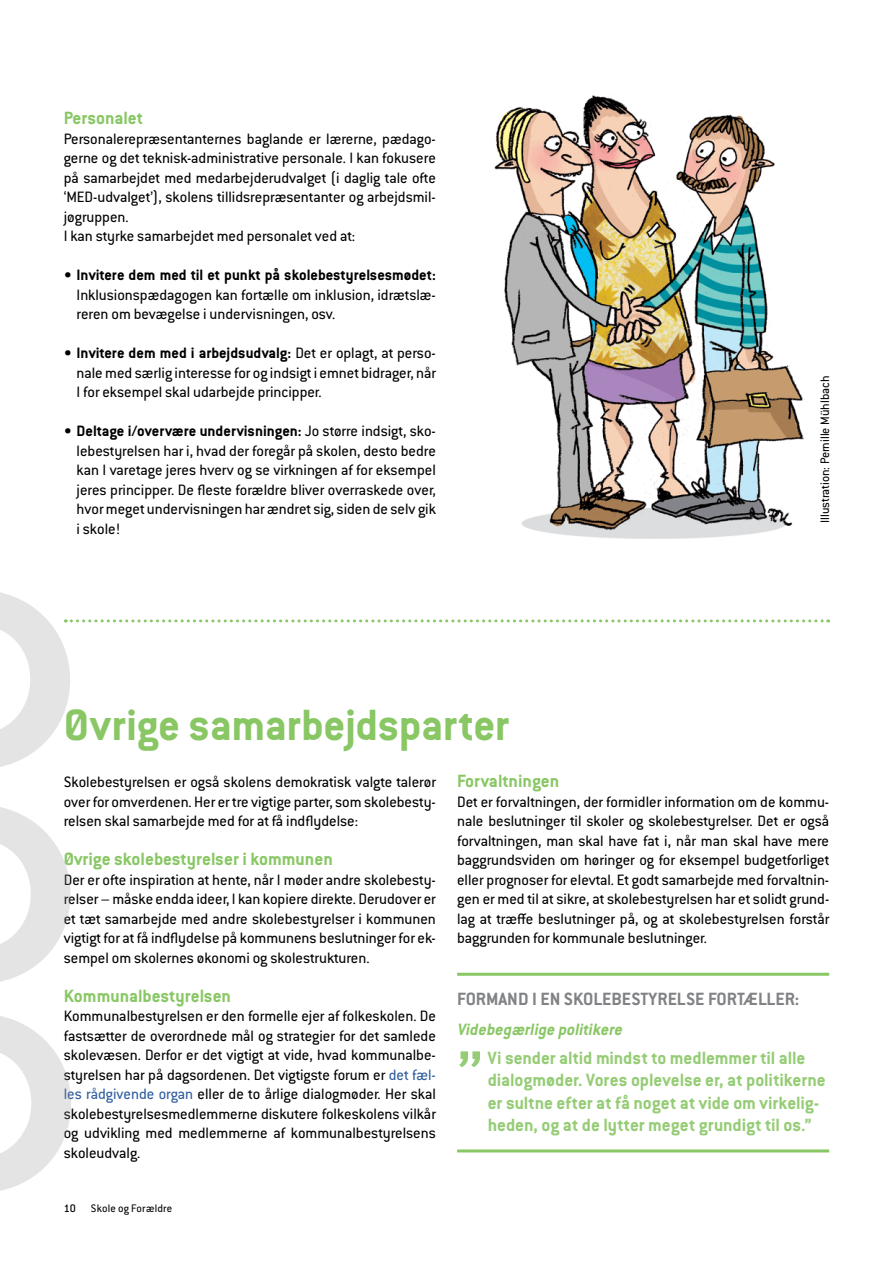
<style>
.page{position:relative;width:893px;height:1263px;background:#fff}
.page>*{position:absolute;margin:0;border:0;box-sizing:border-box;transform-origin:0 0}
.t1{font:700 54px "Scene";color:#95cc75}
.t2{font:700 48px "Conduit ITC Std";letter-spacing:-.01em;color:#89c765}
.t3{font:700 19.5px/22.5px "Conduit ITC Std";letter-spacing:-.005em;color:#95cc75}
.t4{font:700 19.5px "Conduit ITC Std";color:#89c765}
.t5{font:700 19.5px "Conduit ITC Std";color:#808285}
.t6{font:italic 700 18px "Conduit ITC Std";color:#89c765}
.t7{font:16.5px/19.5px "Conduit ITC Std";color:#000;text-align:justify}
.t8{font:700 16.5px "Conduit ITC Std";color:#000}
.t9{font:13.5px "Conduit ITC Std";color:#000}
.t10{font:12px "Conduit ITC Std";letter-spacing:.015em;color:#000}
.s1{font-weight:700}
.s2{color:#2e5c9e}
.s3{font-weight:500}
</style>
<div class="page">
<hr style="left:457px;top:973px;width:372px;height:3px;background:#89c765">
<hr style="left:457px;top:1149px;width:372px;height:3px;background:#89c765">
<svg style="left:0;top:807px;width:71px;height:175px"></svg>
<svg style="left:0;top:1016px;width:71px;height:175px"></svg>
<svg style="left:0;top:592px;width:829px;height:175px"></svg>
<img style="left:494px;top:95px;width:310px;height:444px">
<p class="t4" style="left:64px;top:107px;width:81px">Personalet</p>
<p class="t7" style="left:64px;top:129px;width:374px;text-align:left">Personalerepræsentanternes baglande er lærerne, pædago&shy;gerne og det teknisk-administrative personale. I kan fokusere på samarbejdet med medarbejderudvalget (i daglig tale ofte ‘MED-udvalget’), skolens tillidsrepræsentanter og arbejdsmil&shy;jøgruppen.<br>I kan styrke samarbejdet med personalet ved at:</p>
<p class="t8" style="left:64px;top:265px;width:374px">• Invitere dem med til et punkt på skolebestyrelsesmødet:</p>
<p class="t7" style="left:77px;top:285px;width:361px">Inklusionspædagogen kan fortælle om inklusion, idrætslæ&shy;reren om bevægelse i undervisningen, osv.</p>
<p class="t7" style="left:77px;top:343px;width:361px;text-indent:-13px"><span class="s1">• Invitere dem med i arbejdsudvalg:</span> Det er oplagt, at perso&shy;nale med særlig interesse for og indsigt i emnet bidrager, når I for eksempel skal udarbejde principper.</p>
<p class="t7" style="left:77px;top:421px;width:361px;text-indent:-13px"><span class="s1">• Deltage i/overvære undervisningen:</span> Jo større indsigt, sko&shy;lebestyrelsen har i, hvad der foregår på skolen, desto bedre kan I varetage jeres hverv og se virkningen af for eksempel jeres principper. De fleste forældre bliver overraskede over, hvor meget undervisningen har ændret sig, siden de selv gik i skole!</p>
<p class="t9" style="left:817px;top:523px;width:149px;rotate:-90deg">Illustration: Pernille Mühlbach</p>
<h2 class="t2" style="left:64px;top:697px;width:447px">Øvrige samarbejdsparter</h2>
<p class="t7" style="left:64px;top:772px;width:374px">Skolebestyrelsen er også skolens demokratisk valgte talerør over for omverdenen. Her er tre vigtige parter, som skolebesty&shy;relsen skal samarbejde med for at få indflydelse:</p>
<p class="t4" style="left:64px;top:848px;width:271px">Øvrige skolebestyrelser i kommunen</p>
<p class="t7" style="left:64px;top:870px;width:374px">Der er ofte inspiration at hente, når I møder andre skolebesty&shy;relser – måske endda ideer, I kan kopiere direkte. Derudover er et tæt samarbejde med andre skolebestyrelser i kommunen vigtigt for at få indflydelse på kommunens beslutninger for ek&shy;sempel om skolernes økonomi og skolestrukturen.</p>
<p class="t4" style="left:64px;top:984px;width:169px">Kommunalbestyrelsen</p>
<p class="t7" style="left:64px;top:1006px;width:374px">Kommunalbestyrelsen er den formelle ejer af folkeskolen. De fastsætter de overordnede mål og strategier for det samlede skolevæsen. Derfor er det vigtigt at vide, hvad kommunalbe&shy;styrelsen har på dagsordenen. Det vigtigste forum er <span class="s2">det fæl&shy;les rådgivende organ</span> eller de to årlige dialogmøder. Her skal skolebestyrelsesmedlemmerne diskutere folkeskolens vilkår og udvikling med medlemmerne af kommunalbestyrelsens skoleudvalg.</p>
<p class="t4" style="left:457px;top:770px;width:104px">Forvaltningen</p>
<p class="t7" style="left:457px;top:792px;width:374px">Det er forvaltningen, der formidler information om de kommu&shy;nale beslutninger til skoler og skolebestyrelser. Det er også forvaltningen, man skal have fat i, når man skal have mere baggrundsviden om høringer og for eksempel budgetforliget eller prognoser for elevtal. Et godt samarbejde med forvaltnin&shy;gen er med til at sikre, at skolebestyrelsen har et solidt grund&shy;lag at træffe beslutninger på, og at skolebestyrelsen forstår baggrunden for kommunale beslutninger.</p>
<p class="t5" style="left:457px;top:988px;width:344px">FORMAND I EN SKOLEBESTYRELSE FORTÆLLER:</p>
<p class="t6" style="left:458px;top:1019px;width:166px">Videbegærlige politikere</p>
<p class="t3" style="left:488px;top:1046px;width:339px">Vi sender altid mindst to medlemmer til alle dialogmøder. Vores oplevelse er, at politikerne er sultne efter at få noget at vide om virkelig&shy;heden, og at de lytter meget grundigt til os.”</p>
<h1 class="t1" style="left:457px;top:1037px;width:28px">”</h1>
<p class="t10" style="left:64px;top:1201px;width:110px"><span class="s3">10</span> Skole og Forældre</p>
</div>
